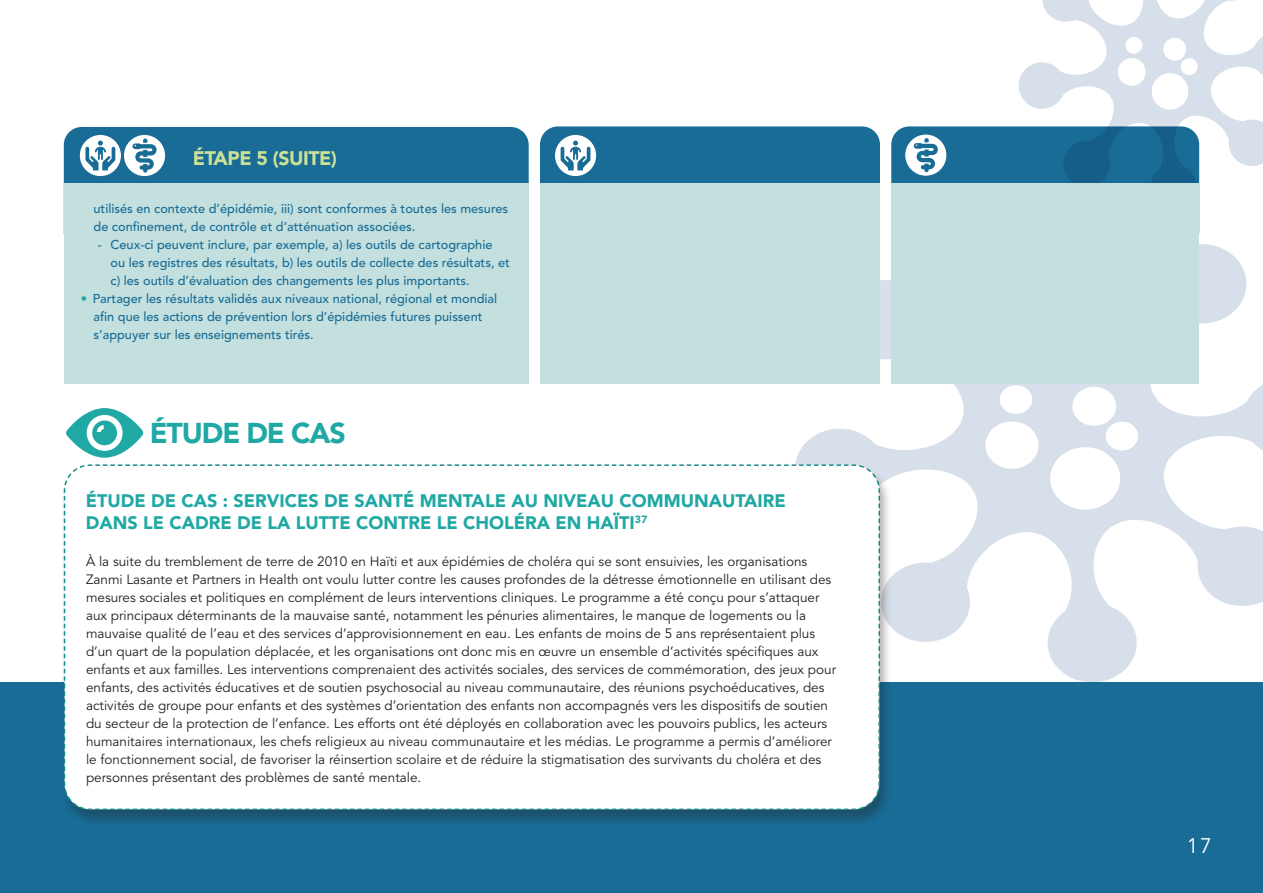
<style>
.page{position:relative;width:1263px;height:893px;background:#fff}
.page>*{position:absolute;margin:0;border:0;box-sizing:border-box;transform-origin:0 0}
.Heading_thin{font:900 28.5px "Avenir LT Std";letter-spacing:-.04em;color:#1fa8a4}
.Heading{font:21px "Avenir LT Std";color:#fff}
.Heading_thin-2{font:900 19.5px "Avenir LT Std";letter-spacing:-.025em;color:#cce196}
.Bodycopy{font:900 18px/22.5px "Avenir LT Std";color:#1fa8a4}
.Bodycopy-2{font:13.5px/18px "Avenir LT Std";color:#231f20}
.Boxcopy_medium{font:500 12.75px/18px "Avenir LT Std";color:#186c96}
.s1{font-weight:900;color:#1fa8a4}
</style>
<div class="page">
<div style="left:540px;top:126px;width:340px;height:124px;background:#186c96;border-radius:18px"></div>
<div style="left:64px;top:127px;width:465px;height:123px;background:#186c96;border-radius:18px"></div>
<div style="left:891px;top:126px;width:308px;height:124px;background:#186c96;border-radius:18px"></div>
<svg style="left:124px;top:135px;width:41px;height:41px"></svg>
<div style="left:80px;top:135px;width:41px;height:41px;background:#fff;border-radius:50%"></div>
<svg style="left:85px;top:141px;width:30px;height:29px"></svg>
<div style="left:555px;top:135px;width:41px;height:41px;background:#fff;border-radius:50%"></div>
<svg style="left:561px;top:141px;width:29px;height:29px"></svg>
<svg style="left:905px;top:135px;width:41px;height:41px"></svg>
<svg style="left:1017px;top:0;width:246px;height:201px"></svg>
<svg style="left:795px;top:201px;width:468px;height:481px"></svg>
<div style="left:0;top:682px;width:1263px;height:211px;background:#186c96"></div>
<div style="left:64px;top:183px;width:465px;height:201px;background:#c3dfde"></div>
<div style="left:540px;top:183px;width:340px;height:201px;background:#c3dfde"></div>
<div style="left:891px;top:183px;width:308px;height:201px;background:#c3dfde"></div>
<div style="left:60px;top:465px;width:832px;height:361px;background:#231f20;opacity:.35"></div>
<svg style="left:63px;top:464px;width:818px;height:347px"></svg>
<svg style="left:66px;top:408px;width:77px;height:50px"></svg>
<p class="Heading_thin-2" style="left:193px;top:147px;width:146px">ÉTAPE 5 (SUITE)</p>
<p class="Boxcopy_medium" style="left:94px;top:200px;width:416px">utilisés en contexte d’épidémie, iii) sont conformes à toutes les mesures de confinement, de contrôle et d’atténuation associées.</p>
<p class="Boxcopy_medium" style="left:111px;top:236px;width:401px;text-indent:-13px">- Ceux-ci peuvent inclure, par exemple, a) les outils de cartographie ou les registres des résultats, b) les outils de collecte des résultats, et c) les outils d’évaluation des changements les plus importants.</p>
<p class="Boxcopy_medium" style="left:94px;top:290px;width:405px;text-indent:-13px"><span class="s1">•</span> Partager les résultats validés aux niveaux national, régional et mondial afin que les actions de prévention lors d’épidémies futures puissent s’appuyer sur les enseignements tirés.</p>
<p class="Heading_thin" style="left:150px;top:416px;width:197px">ÉTUDE DE CAS</p>
<p class="Bodycopy" style="left:86px;top:489px;width:701px">ÉTUDE DE CAS : SERVICES DE SANTÉ MENTALE AU NIVEAU COMMUNAUTAIRE<br>DANS LE CADRE DE LA LUTTE CONTRE LE CHOLÉRA EN HAÏTI<sup>37</sup></p>
<p class="Bodycopy-2" style="left:86px;top:553px;width:752px">À la suite du tremblement de terre de 2010 en Haïti et aux épidémies de choléra qui se sont ensuivies, les organisations Zanmi Lasante et Partners in Health ont voulu lutter contre les causes profondes de la détresse émotionnelle en utilisant des mesures sociales et politiques en complément de leurs interventions cliniques. Le programme a été conçu pour s’attaquer aux principaux déterminants de la mauvaise santé, notamment les pénuries alimentaires, le manque de logements ou la mauvaise qualité de l’eau et des services d’approvisionnement en eau. Les enfants de moins de 5 ans représentaient plus d’un quart de la population déplacée, et les organisations ont donc mis en œuvre un ensemble d’activités spécifiques aux enfants et aux familles. Les interventions comprenaient des activités sociales, des services de commémoration, des jeux pour enfants, des activités éducatives et de soutien psychosocial au niveau communautaire, des réunions psychoéducatives, des activités de groupe pour enfants et des systèmes d’orientation des enfants non accompagnés vers les dispositifs de soutien du secteur de la protection de l’enfance. Les efforts ont été déployés en collaboration avec les pouvoirs publics, les acteurs humanitaires internationaux, les chefs religieux au niveau communautaire et les médias. Le programme a permis d’améliorer le fonctionnement social, de favoriser la réinsertion scolaire et de réduire la stigmatisation des survivants du choléra et des personnes présentant des problèmes de santé mentale.</p>
<p class="Heading" style="left:1187px;top:833px;width:27px">17</p>
</div>
